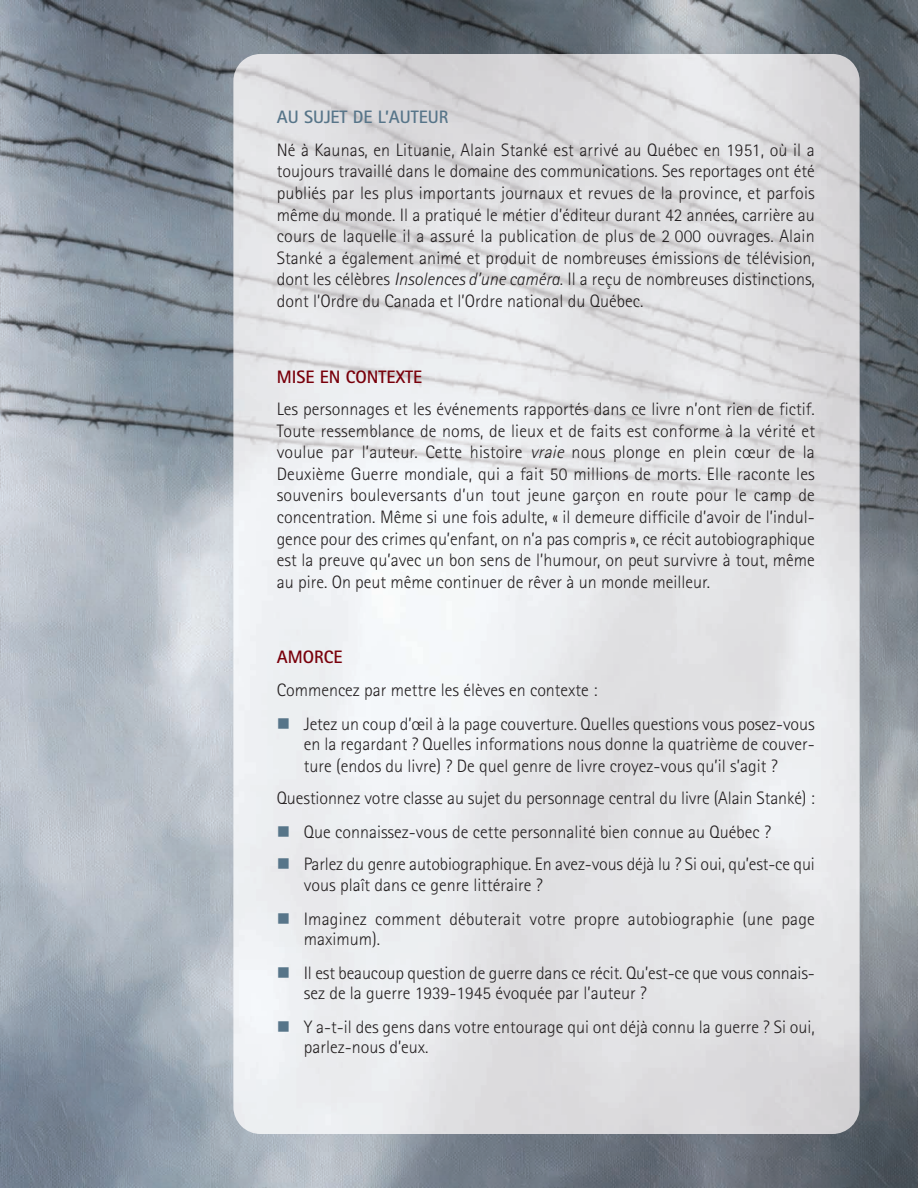
<style>
.page{position:relative;width:918px;height:1188px;background:#fff}
.page>*{position:absolute;margin:0;border:0;box-sizing:border-box;transform-origin:0 0}
.t1{font:300 18px/21.6px "Rotis Sans Serif";color:#231f20}
.t2{font:700 18px "Rotis Sans Serif";color:#79000b}
.t3{font:700 18px "Rotis Sans Serif";color:#577589}
.s1{font-style:italic}
</style>
<div class="page">
<img style="left:0;top:0;width:918px;height:1188px">
<img style="left:233px;top:54px;width:627px;height:1080px">
<svg style="left:278px;top:718px;width:11px;height:10px"></svg>
<svg style="left:278px;top:826px;width:11px;height:11px"></svg>
<svg style="left:278px;top:859px;width:11px;height:10px"></svg>
<svg style="left:278px;top:913px;width:11px;height:10px"></svg>
<svg style="left:278px;top:967px;width:11px;height:10px"></svg>
<svg style="left:278px;top:1021px;width:11px;height:11px"></svg>
<p class="t3" style="left:277px;top:111px;width:173px">AU SUJET DE L’AUTEUR</p>
<p class="t1" style="left:277px;top:141px;width:540px;text-align:justify">Né à Kaunas, en Lituanie, Alain Stanké est arrivé au Québec en 1951, où il a toujours travaillé dans le domaine des communications. Ses reportages ont été publiés par les plus importants journaux et revues de la province, et parfois même du monde. Il a pratiqué le métier d’éditeur durant 42 années, carrière au cours de laquelle il a assuré la publication de plus de 2 000 ouvrages. Alain Stanké a également animé et produit de nombreuses émissions de télévision, dont les célèbres <span class="s1">Insolences d’une caméra</span>. Il a reçu de nombreuses distinctions, dont l’Ordre du Canada et l’Ordre national du Québec.</p>
<p class="t2" style="left:277px;top:370px;width:147px">MISE EN CONTEXTE</p>
<p class="t1" style="left:277px;top:400px;width:540px;text-align:justify">Les personnages et les événements rapportés dans ce livre n’ont rien de fictif.<br>Toute ressemblance de noms, de lieux et de faits est conforme à la vérité et voulue par l’auteur. Cette histoire <span class="s1">vraie</span> nous plonge en plein cœur de la Deuxième Guerre mondiale, qui a fait 50 millions de morts. Elle raconte les souvenirs bouleversants d’un tout jeune garçon en route pour le camp de concentration. Même si une fois adulte, « il demeure difficile d’avoir de l’indul&shy;gence pour des crimes qu’enfant, on n’a pas compris », ce récit autobiographique est la preuve qu’avec un bon sens de l’humour, on peut survivre à tout, même au pire. On peut même continuer de rêver à un monde meilleur.</p>
<p class="t2" style="left:277px;top:651px;width:67px">AMORCE</p>
<p class="t1" style="left:304px;top:675px;width:513px;line-height:33.9px;text-indent:-27px">Commencez par mettre les élèves en contexte :<br>Jetez un coup d’œil à la page couverture. Quelles questions vous posez-vous</p>
<p class="t1" style="left:304px;top:735px;width:513px">en la regardant ? Quelles informations nous donne la quatrième de couver&shy;ture (endos du livre) ? De quel genre de livre croyez-vous qu’il s’agit ?</p>
<p class="t1" style="left:304px;top:783px;width:513px;line-height:33.2px;text-indent:-27px">Questionnez votre classe au sujet du personnage central du livre (Alain Stanké) :<br>Que connaissez-vous de cette personnalité bien connue au Québec ?<br>Parlez du genre autobiographique. En avez-vous déjà lu ? Si oui, qu’est-ce qui</p>
<p class="t1" style="left:304px;top:869px;width:513px;line-height:33.9px">vous plaît dans ce genre littéraire ?<br>Imaginez comment débuterait votre propre autobiographie (une page</p>
<p class="t1" style="left:304px;top:924px;width:513px;line-height:33.9px">maximum).<br>Il est beaucoup question de guerre dans ce récit. Qu’est-ce que vous connais-</p>
<p class="t1" style="left:304px;top:978px;width:513px;line-height:33.9px">sez de la guerre 1939-1945 évoquée par l’auteur ?<br>Y a-t-il des gens dans votre entourage qui ont déjà connu la guerre ? Si oui,</p>
<p class="t1" style="left:304px;top:1038px;width:126px">parlez-nous d’eux.</p>
</div>
